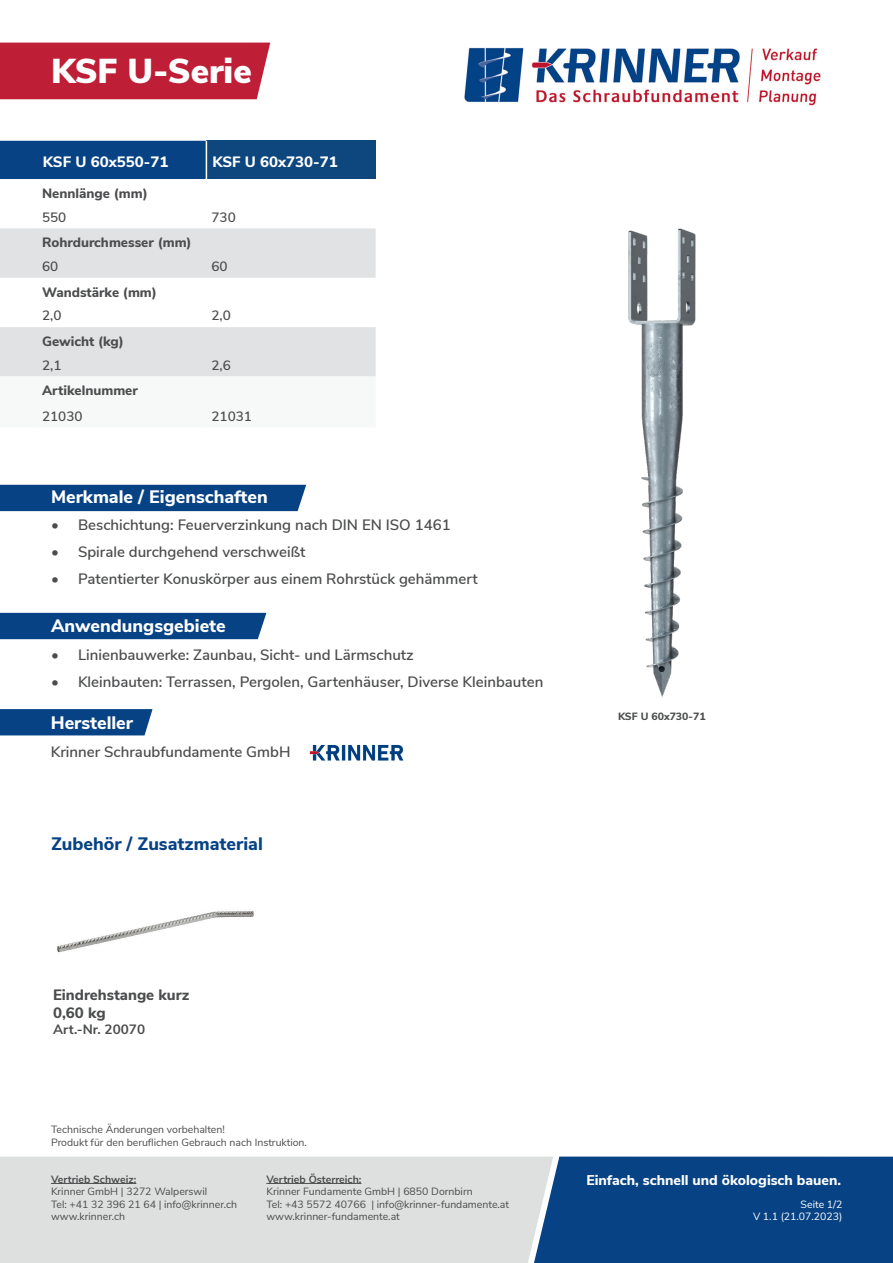
<style>
.page{position:relative;width:893px;height:1263px;background:#fff}
.page>*{position:absolute;margin:0;border:0;box-sizing:border-box;transform-origin:0 0}
.t1{font:900 34.5px "Nunito Sans";color:#fff}
.t2{font:800 18px "Nunito Sans";color:#fff}
.t3{font:800 18px "Nunito Sans";color:#064284}
.t4{font:600 15px "Nunito Sans";color:#4b4c4d}
.Subline{font:800 15px "Nunito Sans";color:#fff}
.t5{font:800 15px "Nunito Sans";color:#4b4c4d}
.t6{font:800 14.1px "Nunito Sans";color:#fff}
.Tabelle_fett{font:800 13.5px "Nunito Sans";color:#4b4c4d}
.Tabelle_normal{font:600 13.5px "Nunito Sans";color:#4b4c4d}
.t7{font:700 13.5px "Nunito Sans";color:#4b4c4d}
.t8{font:10.5px "Nunito Sans";color:#4b4c4d}
.t9{font:700 10.5px "Nunito Sans";color:#4b4c4d}
.t10{font:10.5px "Nunito Sans";color:#fff}
.t11{font:800 10.5px "Nunito Sans";color:#4b4c4d}
</style>
<div class="page">
<div style="left:0;top:485px;width:306px;height:26px;background:#064284"></div>
<div style="left:0;top:613px;width:266px;height:26px;background:#064284"></div>
<img style="left:57px;top:910px;width:197px;height:43px">
<div style="left:0;top:43px;width:270px;height:56px;background:#be1e36"></div>
<div style="left:0;top:1156px;width:534px;height:107px;background:#dde0df"></div>
<div style="left:534px;top:1156px;width:359px;height:107px;background:#064284"></div>
<img style="left:628px;top:228px;width:68px;height:469px">
<hr style="left:51px;top:1183px;width:85px;height:1px;background:#4b4c4d">
<hr style="left:266px;top:1183px;width:95px;height:1px;background:#4b4c4d">
<div style="left:0;top:709px;width:153px;height:26px;background:#064284"></div>
<img style="left:309px;top:744px;width:95px;height:17px">
<img style="left:464px;top:47px;width:357px;height:59px">
<div style="left:0;top:141px;width:206px;height:38px;background:#064284"></div>
<div style="left:206px;top:141px;width:170px;height:38px;background:#0d477e"></div>
<svg style="left:0;top:228px;width:376px;height:148px;fill:#e1e2e4"></svg>
<svg style="left:0;top:376px;width:376px;height:1px"></svg>
<hr style="left:206px;top:141px;width:1px;height:38px;background:#fff">
<p class="t1" style="left:51px;top:46px;width:202px">KSF U-Serie</p>
<p class="Subline" style="left:43px;top:150px;width:127px">KSF U 60x550-71</p>
<p class="Subline" style="left:212px;top:150px;width:127px">KSF U 60x730-71</p>
<p class="Tabelle_fett" style="left:42px;top:183px;width:107px">Nennlänge (mm)</p>
<p class="Tabelle_normal" style="left:42px;top:207px;width:26px">550</p>
<p class="Tabelle_normal" style="left:211px;top:207px;width:26px">730</p>
<p class="Tabelle_fett" style="left:42px;top:233px;width:151px">Rohrdurchmesser (mm)</p>
<p class="Tabelle_normal" style="left:42px;top:256px;width:18px">60</p>
<p class="Tabelle_normal" style="left:211px;top:256px;width:18px">60</p>
<p class="Tabelle_fett" style="left:42px;top:282px;width:116px">Wandstärke (mm)</p>
<p class="Tabelle_normal" style="left:42px;top:306px;width:21px">2,0</p>
<p class="Tabelle_normal" style="left:211px;top:306px;width:21px">2,0</p>
<p class="Tabelle_fett" style="left:42px;top:331px;width:83px">Gewicht (kg)</p>
<p class="Tabelle_normal" style="left:42px;top:355px;width:21px">2,1</p>
<p class="Tabelle_normal" style="left:211px;top:355px;width:21px">2,6</p>
<p class="Tabelle_fett" style="left:42px;top:381px;width:97px">Artikelnummer</p>
<p class="Tabelle_normal" style="left:42px;top:406px;width:42px">21030</p>
<p class="Tabelle_normal" style="left:211px;top:406px;width:42px">21031</p>
<p class="t2" style="left:51px;top:484px;width:218px">Merkmale / Eigenschaften</p>
<p class="t4" style="left:51px;top:514px;width:401px">• Beschichtung: Feuerverzinkung nach DIN EN ISO 1461</p>
<p class="t4" style="left:51px;top:541px;width:256px">• Spirale durchgehend verschweißt</p>
<p class="t4" style="left:51px;top:568px;width:428px">• Patentierter Konuskörper aus einem Rohrstück gehämmert</p>
<p class="t2" style="left:51px;top:612px;width:176px">Anwendungsgebiete</p>
<p class="t4" style="left:51px;top:644px;width:364px">• Linienbauwerke: Zaunbau, Sicht- und Lärmschutz</p>
<p class="t4" style="left:51px;top:671px;width:494px">• Kleinbauten: Terrassen, Pergolen, Gartenhäuser, Diverse Kleinbauten</p>
<p class="t2" style="left:51px;top:709px;width:84px">Hersteller</p>
<p class="t4" style="left:51px;top:740px;width:241px">Krinner Schraubfundamente GmbH</p>
<p class="t3" style="left:51px;top:830px;width:213px">Zubehör / Zusatzmaterial</p>
<p class="t11" style="left:618px;top:709px;width:89px">KSF U 60x730-71</p>
<p class="t5" style="left:53px;top:984px;width:138px">Eindrehstange kurz</p>
<p class="t5" style="left:53px;top:1002px;width:54px">0,60 kg</p>
<p class="t7" style="left:53px;top:1020px;width:94px">Art.-Nr. 20070</p>
<p class="t8" style="left:51px;top:1122px;width:175px">Technische Änderungen vorbehalten!</p>
<p class="t8" style="left:51px;top:1134px;width:257px">Produkt für den beruflichen Gebrauch nach Instruktion.</p>
<p class="t9" style="left:266px;top:1171px;width:96px">Vertrieb Österreich:</p>
<p class="t8" style="left:266px;top:1184px;width:208px">Krinner Fundamente GmbH | 6850 Dornbirn</p>
<p class="t8" style="left:266px;top:1196px;width:244px">Tel: +43 5572 40766 | info@krinner-fundamente.at</p>
<p class="t8" style="left:266px;top:1209px;width:135px">www.krinner-fundamente.at</p>
<p class="t9" style="left:51px;top:1171px;width:87px">Vertrieb Schweiz:</p>
<p class="t8" style="left:51px;top:1184px;width:158px">Krinner GmbH | 3272 Walperswil</p>
<p class="t8" style="left:51px;top:1196px;width:188px">Tel: +41 32 396 21 64 | info@krinner.ch</p>
<p class="t8" style="left:51px;top:1209px;width:76px">www.krinner.ch</p>
<p class="t6" style="left:586px;top:1169px;width:256px">Einfach, schnell und ökologisch bauen.</p>
<p class="t10" style="left:801px;top:1197px;width:43px">Seite 1/2</p>
<p class="t10" style="left:753px;top:1209px;width:91px">V 1.1 (21.07.2023)</p>
</div>
